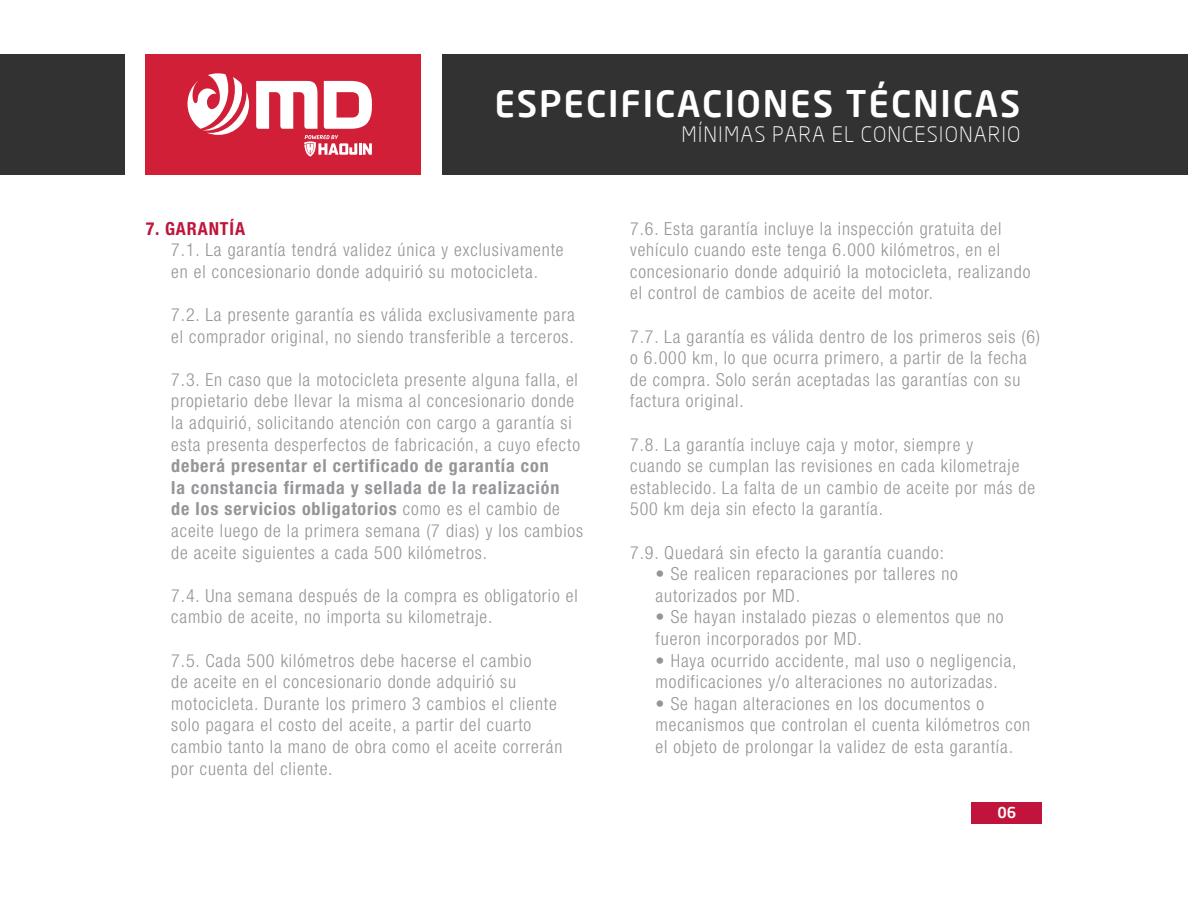
<style>
.page{position:relative;width:1188px;height:918px;background:#fff}
.page>*{position:absolute;margin:0;border:0;box-sizing:border-box;transform-origin:0 0}
.t1{font:500 36px "Neo Sans";letter-spacing:.05em;color:#fff}
.t2{font:300 21px "Neo Sans";letter-spacing:.05em;color:#fff}
.t3{font:300 condensed 18px/21.6px "Helvetica Neue";letter-spacing:.05em;color:#939598}
.t4{font:700 condensed 18px "Helvetica Neue";letter-spacing:.05em;color:#c0143c}
.t5{font:500 15px "Neo Sans";color:#fff}
.s1{font-weight:700}
</style>
<div class="page">
<div style="left:442px;top:54px;width:746px;height:120px;background:#333233"></div>
<div style="left:146px;top:54px;width:275px;height:120px;background:#d21f38"></div>
<div style="left:0;top:54px;width:125px;height:120px;background:#333233"></div>
<svg style="left:256px;top:81px;width:61px;height:48px"></svg>
<svg style="left:188px;top:73px;width:61px;height:62px"></svg>
<svg style="left:324px;top:81px;width:48px;height:48px"></svg>
<svg style="left:304px;top:135px;width:68px;height:22px"></svg>
<div style="left:972px;top:802px;width:70px;height:21px;background:#c0143c"></div>
<p class="t1" style="left:494px;top:81px;width:528px">ESPECIFICACIONES TÉCNICAS</p>
<p class="t2" style="left:681px;top:121px;width:341px">MÍNIMAS PARA EL CONCESIONARIO</p>
<p class="t4" style="left:146px;top:217px;width:101px">7. GARANTÍA</p>
<p class="t3" style="left:171px;top:239px;width:394px">7.1. La garantía tendrá validez única y exclusivamente en el concesionario donde adquirió su motocicleta.</p>
<p class="t3" style="left:171px;top:304px;width:405px">7.2. La presente garantía es válida exclusivamente para el comprador original, no siendo transferible a terceros.</p>
<p class="t3" style="left:171px;top:368px;width:413px">7.3. En caso que la motocicleta presente alguna falla, el propietario debe llevar la misma al concesionario donde la adquirió, solicitando atención con cargo a garantía si esta presenta desperfectos de fabricación, a cuyo efecto <span class="s1">deberá presentar el certificado de garantía con<br>la constancia firmada y sellada de la realización<br>de los servicios obligatorios</span> como es el cambio de aceite luego de la primera semana (7 dias) y los cambios de aceite siguientes a cada 500 kilómetros.</p>
<p class="t3" style="left:171px;top:584px;width:408px">7.4. Una semana después de la compra es obligatorio el cambio de aceite, no importa su kilometraje.</p>
<p class="t3" style="left:171px;top:649px;width:393px">7.5. Cada 500 kilómetros debe hacerse el cambio<br>de aceite en el concesionario donde adquirió su motocicleta. Durante los primero 3 cambios el cliente solo pagara el costo del aceite, a partir del cuarto cambio tanto la mano de obra como el aceite correrán por cuenta del cliente.</p>
<p class="t3" style="left:630px;top:217px;width:402px">7.6. Esta garantía incluye la inspección gratuita del vehículo cuando este tenga 6.000 kilómetros, en el concesionario donde adquirió la motocicleta, realizando el control de cambios de aceite del motor.</p>
<p class="t3" style="left:630px;top:325px;width:411px">7.7. La garantía es válida dentro de los primeros seis (6) o 6.000 km, lo que ocurra primero, a partir de la fecha de compra. Solo serán aceptadas las garantías con su factura original.</p>
<p class="t3" style="left:630px;top:433px;width:407px">7.8. La garantía incluye caja y motor, siempre y<br>cuando se cumplan las revisiones en cada kilometraje establecido. La falta de un cambio de aceite por más de 500 km deja sin efecto la garantía.</p>
<p class="t3" style="left:630px;top:541px;width:315px">7.9. Quedará sin efecto la garantía cuando:</p>
<p class="t3" style="left:656px;top:563px;width:304px">• Se realicen reparaciones por talleres no autorizados por MD.</p>
<p class="t3" style="left:656px;top:606px;width:349px">• Se hayan instalado piezas o elementos que no fueron incorporados por MD.</p>
<p class="t3" style="left:656px;top:649px;width:362px">• Haya ocurrido accidente, mal uso o negligencia, modificaciones y/o alteraciones no autorizadas.</p>
<p class="t3" style="left:656px;top:692px;width:376px">• Se hagan alteraciones en los documentos o mecanismos que controlan el cuenta kilómetros con el objeto de prolongar la validez de esta garantía.</p>
<p class="t5" style="left:998px;top:803px;width:20px">06</p>
</div>
